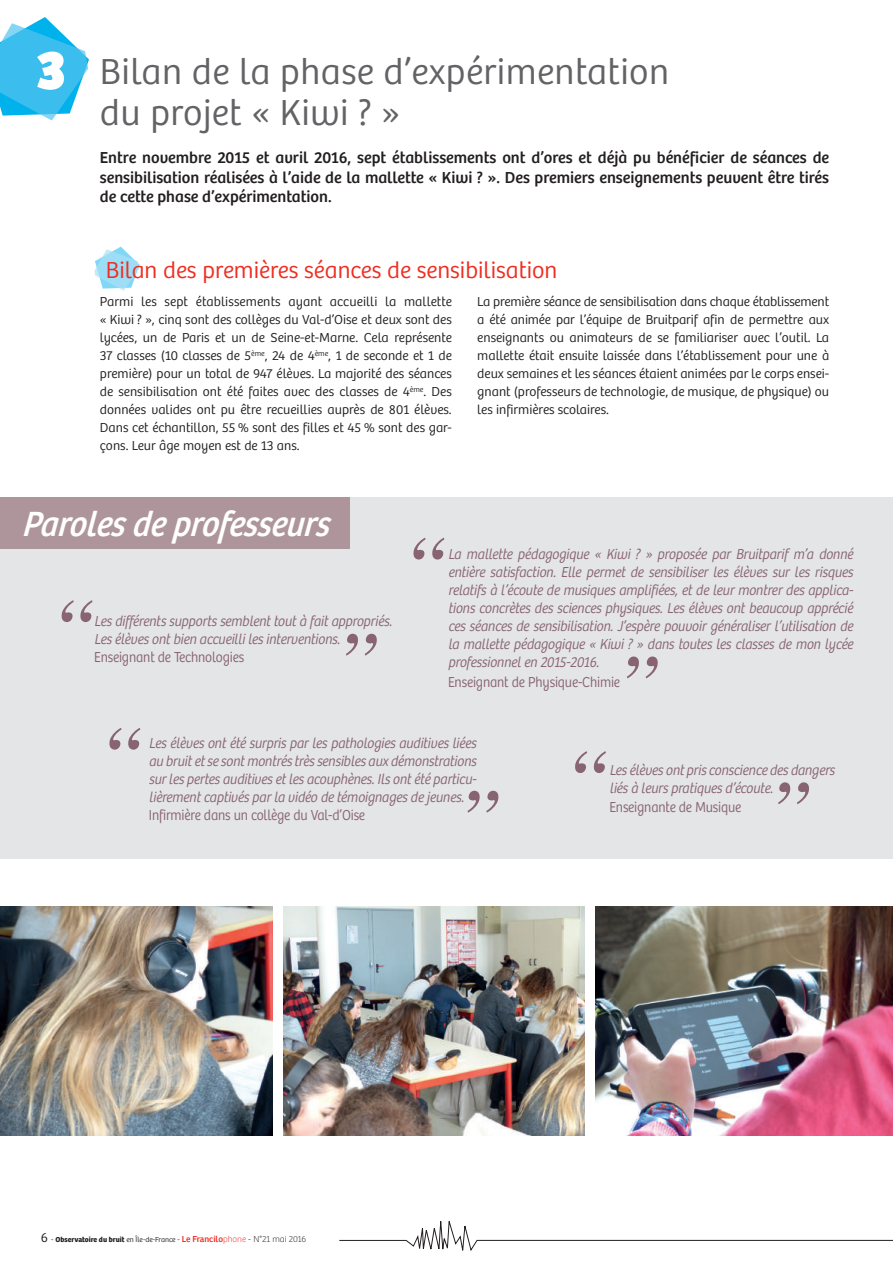
<style>
.page{position:relative;width:893px;height:1263px;background:#fff}
.page>*{position:absolute;margin:0;border:0;box-sizing:border-box;transform-origin:0 0}
.t1{font:italic 90px "Times LT Std";color:#876470;scale:.9 1}
.t2{font:800 57.45px "Bree";color:#fff}
.t3{font:300 37.5px/40.5px "Bree";letter-spacing:.01em;color:#636366}
.t4{font:italic 36.3px "Bree";color:#fff;scale:.9 1}
.t5{font:300 24px "Bree";color:#ee2e22}
.t6{font:16.5px/19.8px "Bree";color:#231f20;text-align:justify}
.t7{font:italic 300 15px/18px "Bree";letter-spacing:-.02em;color:#876470;scale:.9 1}
.t8{font:300 15px "Bree";letter-spacing:-.01em;color:#876470;scale:.9 1}
.t9{font:300 13.5px/18px "Bree";color:#231f20;text-align:justify}
.t10{font:700 7.5px "Bree Text";color:#231f20}
.s1{font-family:"Bree";font-weight:300;font-size:13.5px}
.s2{font-family:"Bree";font-weight:300}
.s3{font-weight:400;font-size:9px;color:#ee2e22}
.s4{font-family:"Bree";font-weight:100;font-size:9px;color:#ee2e22}
.s5{font-family:"Bree";font-weight:100;font-size:9px}
</style>
<div class="page">
<svg style="left:0;top:17px;width:89px;height:104px"></svg>
<svg style="left:95px;top:247px;width:44px;height:44px"></svg>
<div style="left:0;top:497px;width:893px;height:362px;background:#e4e5e7"></div>
<div style="left:0;top:498px;width:350px;height:51px;background:#ae959c"></div>
<img style="left:0;top:906px;width:272px;height:229px">
<img style="left:596px;top:906px;width:297px;height:229px">
<img style="left:283px;top:906px;width:302px;height:229px">
<svg style="left:339px;top:1221px;width:554px;height:30px"></svg>
<h2 class="t2" style="left:36px;top:34px;width:31px">3</h2>
<h3 class="t3" style="left:100px;top:52px;width:571px">Bilan de la phase d’expérimentation du projet « Kiwi ? »</h3>
<p class="t6" style="left:100px;top:148px;width:731px">Entre novembre 2015 et avril 2016, sept établissements ont d’ores et déjà pu bénéficier de séances de sensibilisation réalisées à l’aide de la mallette « Kiwi ? ». Des premiers enseignements peuvent être tirés de cette phase d’expérimentation.</p>
<h3 class="t5" style="left:106px;top:256px;width:453px">Bilan des premières séances de sensibilisation</h3>
<p class="t9" style="left:100px;top:293px;width:353px">Parmi les sept établissements ayant accueilli la mallette « Kiwi ? », cinq sont des collèges du Val-d’Oise et deux sont des lycées, un de Paris et un de Seine-et-Marne. Cela représente 37 classes (10 classes de 5<sup>ème</sup>, 24 de 4<sup>ème</sup>, 1 de seconde et 1 de première) pour un total de 947 élèves. La majorité des séances de sensibilisation ont été faites avec des classes de 4<sup>ème</sup>. Des données valides ont pu être recueillies auprès de 801 élèves.<br>Dans cet échantillon, 55 % sont des filles et 45 % sont des gar&shy;çons. Leur âge moyen est de 13 ans.</p>
<p class="t9" style="left:477px;top:293px;width:353px">La première séance de sensibilisation dans chaque établissement a été animée par l’équipe de Bruitparif afin de permettre aux enseignants ou animateurs de se familiariser avec l’outil. La mallette était ensuite laissée dans l’établissement pour une à deux semaines et les séances étaient animées par le corps ensei&shy;gnant (professeurs de technologie, de musique, de physique) ou les infirmières scolaires.</p>
<h3 class="t4" style="left:21px;top:502px;width:356px">Parolesdeprofesseurs</h3>
<h1 class="t1" style="left:50px;top:580px;width:61px">“</h1>
<p class="t7" style="left:94px;top:612px;width:336px">Lesdifférentssupportssemblenttoutà faitappropriés.<br>Lesélèvesontbien accueillilesinterventions.</p>
<h1 class="t1" style="left:335px;top:614px;width:61px">”</h1>
<p class="t8" style="left:94px;top:648px;width:168px">Enseignant de Technologies</p>
<h1 class="t1" style="left:402px;top:518px;width:61px">“</h1>
<p class="t7" style="left:448px;top:546px;width:455px;text-align:justify">La mallette pédagogique « Kiwi ? » proposée par Bruitparif m’a donné entière satisfaction. Elle permet de sensibiliser les élèves sur les risques relatifsà l’écoutedemusiquesamplifiées,etdeleurmontrerdesapplica&shy;tions concrètes des sciences physiques. Les élèves ont beaucoup apprécié ces séances de sensibilisation. J’espère pouvoir généraliser l’utilisation de la mallette pédagogique « Kiwi ? » dans toutes les classes de mon lycée professionnelen 2015-2016.</p>
<p class="t8" style="left:448px;top:673px;width:193px">Enseignant de Physique-Chimie</p>
<h1 class="t1" style="left:616px;top:636px;width:61px">”</h1>
<h1 class="t1" style="left:98px;top:708px;width:61px">“</h1>
<p class="t7" style="left:149px;top:734px;width:369px;text-align:justify">Lesélèvesontétésurprisparlespathologiesauditivesliées au bruitetsesontmontréstrèssensiblesauxdémonstrations surlespertesauditivesetlesacouphènes.Ilsontétéparticu&shy;lièrementcaptivésparla vidéo detémoignagesdejeunes.</p>
<p class="t8" style="left:149px;top:806px;width:242px">Infirmière dans un collège du Val-d’Oise</p>
<h1 class="t1" style="left:456px;top:771px;width:61px">”</h1>
<h1 class="t1" style="left:563px;top:731px;width:61px">“</h1>
<p class="t7" style="left:609px;top:761px;width:255px">Lesélèvesontprisconsciencedesdangers liésà leurspratiquesd’écoute.</p>
<h1 class="t1" style="left:767px;top:762px;width:61px">”</h1>
<p class="t8" style="left:609px;top:799px;width:148px">Enseignante de Musique</p>
<p class="t10" style="left:41px;top:1235px;width:267px"><span class="s1">6</span> <span class="s2">-</span> Observatoire du bruit <span class="s2">en Île-de-France -</span> <span class="s3">Le Francilo</span><span class="s4">phone</span> <span class="s5">- N°21 mai 2016</span></p>
</div>
